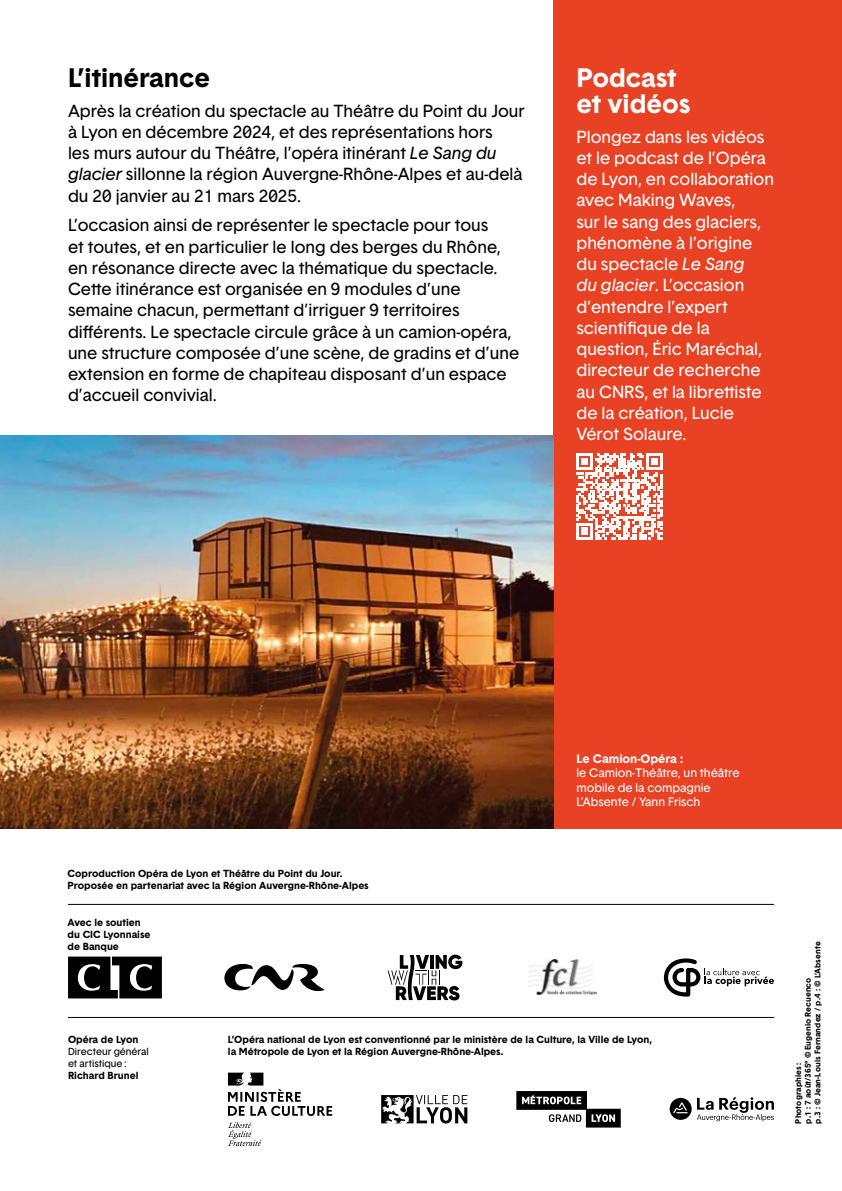
<style>
.page{position:relative;width:842px;height:1191px;background:#fff}
.page>*{position:absolute;margin:0;border:0;box-sizing:border-box;transform-origin:0 0}
.Titre_colonne{font:700 26px/26px "Basetica";color:#fff}
.Titre_colonne-2{font:700 26px "Basetica";color:#000}
.BODY_esp_ap{font:17px/21.2px "Basetica";color:#000}
.BODY_esp_ap-2{font:17px/21.2px "Basetica";color:#fff}
.Légende{font:12px/14.4px "Basetica";color:#fff}
.Légende-2{font:700 12px "Basetica";color:#fff}
.A6___CRÉDITS{font:700 10px/12px "Basetica";color:#000}
.COPYRIGHTS{font:10px "Basetica";color:#000}
.COPYRIGHTS-2{font:700 10px "Basetica";color:#000}
.A6___CRÉDITS-2{font:700 8px "Basetica";letter-spacing:.01em;color:#000}
.s1{font-style:italic}
</style>
<div class="page">
<div style="left:554px;top:0;width:288px;height:828px;background:#e84124"></div>
<svg style="left:224px;top:964px;width:101px;height:27px"></svg>
<svg style="left:664px;top:958px;width:110px;height:38px"></svg>
<img style="left:529px;top:959px;width:67px;height:36px">
<svg style="left:388px;top:954px;width:74px;height:46px"></svg>
<svg style="left:576px;top:453px;width:86px;height:86px"></svg>
<svg style="left:228px;top:1072px;width:104px;height:74px"></svg>
<svg style="left:381px;top:1095px;width:86px;height:28px"></svg>
<svg style="left:516px;top:1091px;width:105px;height:36px"></svg>
<svg style="left:670px;top:1097px;width:104px;height:24px"></svg>
<hr style="left:68px;top:1017px;width:706px;height:1px;background:#000">
<hr style="left:68px;top:904px;width:706px;height:1px;background:#000">
<svg style="left:68px;top:956px;width:94px;height:42px;background:#2e2e2e"></svg>
<img style="left:0;top:435px;width:554px;height:393px">
<p class="Titre_colonne-2" style="left:68px;top:59px;width:143px">L’itinérance</p>
<p class="BODY_esp_ap" style="left:68px;top:100px;width:458px">Après la création du spectacle au Théâtre du Point du Jour à Lyon en décembre 2024, et des représentations hors<br>les murs autour du Théâtre, l’opéra itinérant <span class="s1">Le Sang du glacier</span> sillonne la région Auvergne-Rhône-Alpes et au-delà du 20 janvier au 21 mars 2025.</p>
<p class="BODY_esp_ap" style="left:68px;top:214px;width:453px">L’occasion ainsi de représenter le spectacle pour tous<br>et toutes, et en particulier le long des berges du Rhône, en résonance directe avec la thématique du spectacle.<br>Cette itinérance est organisée en 9 modules d’une semaine chacun, permettant d’irriguer 9 territoires différents. Le spectacle circule grâce à un camion-opéra, une structure composée d’une scène, de gradins et d’une extension en forme de chapiteau disposant d’un espace d’accueil convivial.</p>
<p class="Titre_colonne" style="left:576px;top:64px;width:115px">Podcast et vidéos</p>
<p class="BODY_esp_ap-2" style="left:576px;top:126px;width:199px">Plongez dans les vidéos et le podcast de l’Opéra de Lyon, en collaboration avec Making Waves,<br>sur le sang des glaciers, phénomène à l’origine du spectacle <span class="s1">Le Sang<br>du glacier</span>. L’occasion d’entendre l’expert scientifique de la question, Éric Maréchal, directeur de recherche au CNRS, et la librettiste de la création, Lucie<br>Vérot Solaure.</p>
<p class="A6___CRÉDITS" style="left:68px;top:867px;width:276px">Coproduction Opéra de Lyon et Théâtre du Point du Jour.</p>
<p class="A6___CRÉDITS" style="left:68px;top:879px;width:303px">Proposée en partenariat avec la Région Auvergne-Rhône-Alpes</p>
<p class="A6___CRÉDITS" style="left:68px;top:916px;width:75px">Avec le soutien</p>
<p class="A6___CRÉDITS" style="left:68px;top:928px;width:84px">du CIC Lyonnaise</p>
<p class="A6___CRÉDITS" style="left:68px;top:940px;width:53px">de Banque</p>
<p class="Légende-2" style="left:576px;top:750px;width:108px">Le Camion-Opéra :</p>
<p class="Légende" style="left:576px;top:765px;width:165px">le Camion-Théâtre, un théâtre mobile de la compagnie</p>
<p class="Légende" style="left:576px;top:794px;width:125px">L’Absente / Yann Frisch</p>
<p class="COPYRIGHTS-2" style="left:68px;top:1033px;width:72px">Opéra de Lyon</p>
<p class="COPYRIGHTS" style="left:68px;top:1045px;width:82px">Directeur général</p>
<p class="COPYRIGHTS" style="left:68px;top:1057px;width:60px">et artistique :</p>
<p class="COPYRIGHTS-2" style="left:68px;top:1069px;width:72px">Richard Brunel</p>
<p class="A6___CRÉDITS" style="left:228px;top:1033px;width:426px">L’Opéra national de Lyon est conventionné par le ministère de la Culture, la Ville de Lyon, la Métropole de Lyon et la Région Auvergne-Rhône-Alpes.</p>
<p class="A6___CRÉDITS-2" style="left:812px;top:1123px;width:183px;rotate:-90deg">p.3 : © Jean-Louis Fernandez / p.4 : © L’Absente</p>
<p class="A6___CRÉDITS-2" style="left:802px;top:1123px;width:147px;rotate:-90deg">p.1 : 7 août/365° © Eugenio Recuenco</p>
<p class="A6___CRÉDITS-2" style="left:793px;top:1123px;width:62px;rotate:-90deg">Photographies :</p>
</div>
